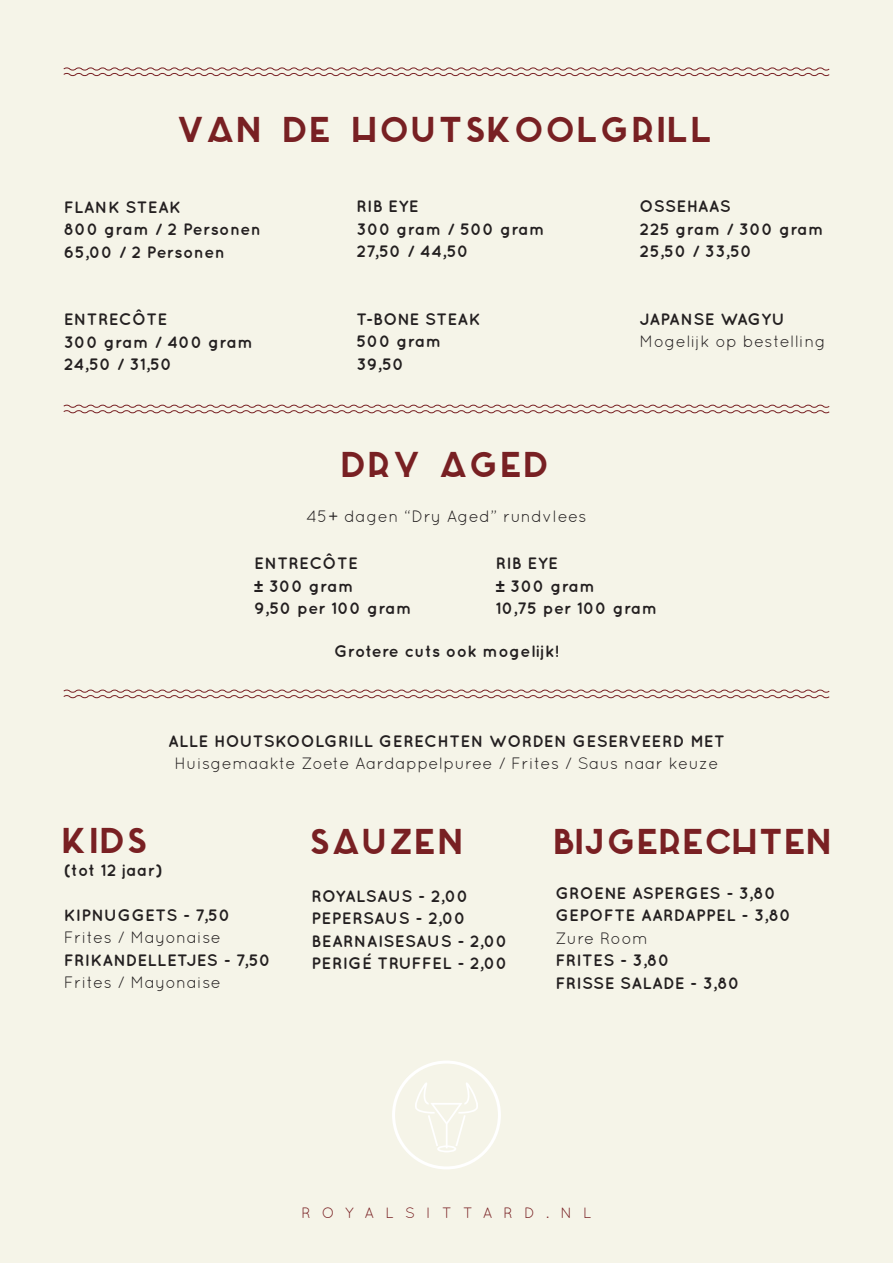
<style>
.page{position:relative;width:893px;height:1263px;background:#f5f4e8}
.page>*{position:absolute;margin:0;border:0;box-sizing:border-box;transform-origin:0 0}
.t1{font:700 48px "Azedo";letter-spacing:.05em;color:#782023}
.t2{font:700 48px "Azedo";letter-spacing:.025em;color:#792023}
.t3{font:700 16.5px "Quicksand";letter-spacing:.025em;color:#231f20}
.t4{font:16.5px "Quicksand";letter-spacing:.025em;color:#231f20}
.t5{font:15px "Quicksand";letter-spacing:.75em;color:#782023}
.s1{font-family:"Arial"}
</style>
<div class="page">
<svg style="left:415px;top:1082px;width:63px;height:70px"></svg>
<div style="left:392px;top:1060px;width:109px;height:109px;border:3px solid #fff;border-radius:50%"></div>
<svg style="left:63px;top:66px;width:767px;height:11px;background:#dbc9c0"></svg>
<svg style="left:63px;top:404px;width:767px;height:10px;background:#d9c5bc"></svg>
<svg style="left:63px;top:688px;width:767px;height:11px;background:#dcc9c0"></svg>
<p class="t1" style="left:179px;top:98px;width:537px">VAn de Houtskoolgrill</p>
<p class="t3" style="left:64px;top:197px;width:119px">FLANK STEAK</p>
<p class="t3" style="left:64px;top:220px;width:199px">800 gram / 2 Personen</p>
<p class="t3" style="left:64px;top:242px;width:163px">65,00 / 2 Personen</p>
<p class="t3" style="left:64px;top:310px;width:105px">ENTRECÔTE</p>
<p class="t3" style="left:64px;top:332px;width:191px">300 gram / 400 gram</p>
<p class="t3" style="left:64px;top:355px;width:110px">24,50 / 31,50</p>
<p class="t3" style="left:357px;top:197px;width:64px">RIB EYE</p>
<p class="t3" style="left:357px;top:219px;width:190px">300 gram / 500 gram</p>
<p class="t3" style="left:357px;top:242px;width:114px">27,50 / 44,50</p>
<p class="t3" style="left:357px;top:309px;width:125px">T-BONE STEAK</p>
<p class="t3" style="left:357px;top:332px;width:86px">500 gram</p>
<p class="t3" style="left:357px;top:354px;width:49px">39,50</p>
<p class="t1" style="left:343px;top:432px;width:209px">DRY AGED</p>
<p class="t4" style="left:306px;top:506px;width:282px">45+ dagen “Dry Aged” rundvlees</p>
<p class="t3" style="left:639px;top:197px;width:93px">OSSEHAAS</p>
<p class="t3" style="left:639px;top:219px;width:186px">225 gram / 300 gram</p>
<p class="t3" style="left:639px;top:242px;width:114px">25,50 / 33,50</p>
<p class="t3" style="left:639px;top:309px;width:147px">JAPANSE WAGYU</p>
<p class="t4" style="left:639px;top:332px;width:188px">Mogelijk op bestelling</p>
<p class="t3" style="left:254px;top:554px;width:105px">ENTRECÔTE</p>
<p class="t3" style="left:254px;top:576px;width:101px"><span class="s1">±</span> 300 gram</p>
<p class="t3" style="left:254px;top:599px;width:159px">9,50 per 100 gram</p>
<p class="t3" style="left:496px;top:554px;width:64px">RIB EYE</p>
<p class="t3" style="left:496px;top:576px;width:101px"><span class="s1">±</span> 300 gram</p>
<p class="t3" style="left:496px;top:599px;width:163px">10,75 per 100 gram</p>
<p class="t3" style="left:334px;top:641px;width:226px">Grotere cuts ook mogelijk!</p>
<p class="t3" style="left:168px;top:731px;width:558px">ALLE HOUTSKOOLGRILL GERECHTEN WORDEN GESERVEERD MET</p>
<p class="t4" style="left:174px;top:754px;width:546px">Huisgemaakte Zoete Aardappelpuree / Frites / Saus naar keuze</p>
<p class="t2" style="left:64px;top:809px;width:86px">KIDs</p>
<p class="t3" style="left:64px;top:860px;width:100px">(tot 12 jaar)</p>
<p class="t3" style="left:64px;top:905px;width:168px">KIPNUGGETS - 7,50</p>
<p class="t4" style="left:64px;top:928px;width:159px">Frites / Mayonaise</p>
<p class="t3" style="left:64px;top:950px;width:209px">FRIKANDELLETJES - 7,50</p>
<p class="t4" style="left:64px;top:973px;width:159px">Frites / Mayonaise</p>
<p class="t1" style="left:312px;top:809px;width:154px">SAUZEN</p>
<p class="t3" style="left:312px;top:886px;width:159px">ROYALSAUS - 2,00</p>
<p class="t3" style="left:312px;top:908px;width:156px">PEPERSAUS - 2,00</p>
<p class="t3" style="left:312px;top:931px;width:197px">BEARNAISESAUS - 2,00</p>
<p class="t3" style="left:312px;top:953px;width:197px">PERIGÉ TRUFFEL - 2,00</p>
<p class="t2" style="left:555px;top:809px;width:279px">BIJGERECHTEN</p>
<p class="t3" style="left:555px;top:883px;width:222px">GROENE ASPERGES - 3,80</p>
<p class="t3" style="left:555px;top:905px;width:237px">GEPOFTE AARDAPPEL - 3,80</p>
<p class="t4" style="left:555px;top:928px;width:94px">Zure Room</p>
<p class="t3" style="left:555px;top:950px;width:116px">FRITES - 3,80</p>
<p class="t3" style="left:555px;top:973px;width:186px">FRISSE SALADE - 3,80</p>
<p class="t5" style="left:301px;top:1204px;width:292px">ROYALSITTARD.NL</p>
</div>
